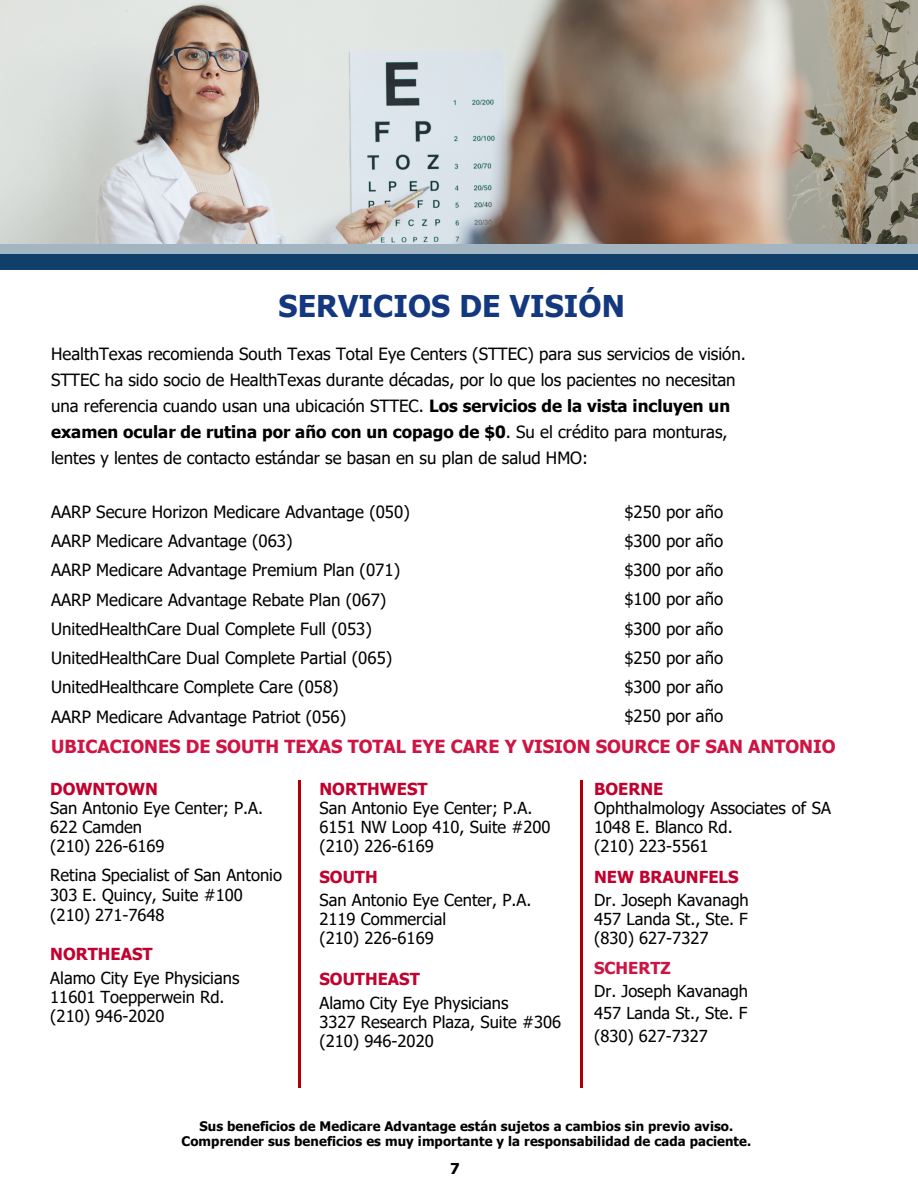
<style>
.page{position:relative;width:918px;height:1188px;background:#fff}
.page>*{position:absolute;margin:0;border:0;box-sizing:border-box;transform-origin:0 0}
.t1{font:700 30px "Tahoma";letter-spacing:.005em;color:#133880}
.t2{font:700 18px "Tahoma";color:#ce1443}
.t3{font:16.8px/25.8px "Tahoma";color:#000}
.t4{font:16.5px/19.2px "Tahoma";color:#000}
.t5{font:700 16.5px "Tahoma";color:#c1022f}
.t6{font:700 16.5px "Tahoma";color:#ce1443}
.t7{font:700 15px "Tahoma";color:#000}
.t8{font:700 13.2px/15.3px "Tahoma";letter-spacing:.01em;color:#000;text-align:center}
.s1{font-weight:700}
</style>
<div class="page">
<hr style="left:299px;top:780px;width:2px;height:307px;background:#ae0004">
<hr style="left:581px;top:780px;width:2px;height:307px;background:#ae0004">
<img style="left:0;top:0;width:918px;height:245px">
<div style="left:0;top:254px;width:918px;height:16px;background:#104069"></div>
<div style="left:0;top:245px;width:918px;height:9px;background:#a3b5c1"></div>
<p class="t1" style="left:279px;top:287px;width:348px">SERVICIOS DE VISIÓN</p>
<p class="t3" style="left:51px;top:341px;width:696px">HealthTexas recomienda South Texas Total Eye Centers (STTEC) para sus servicios de visión.<br>STTEC ha sido socio de HealthTexas durante décadas, por lo que los pacientes no necesitan una referencia cuando usan una ubicación STTEC. <span class="s1">Los servicios de la vista incluyen un examen ocular de rutina por año con un copago de $0</span>. Su el crédito para monturas, lentes y lentes de contacto estándar se basan en su plan de salud HMO:</p>
<p class="t3" style="left:51px;top:498px;width:360px">AARP Secure Horizon Medicare Advantage (050)</p>
<p class="t3" style="left:51px;top:528px;width:243px">AARP Medicare Advantage (063)</p>
<p class="t3" style="left:51px;top:557px;width:351px">AARP Medicare Advantage Premium Plan (071)</p>
<p class="t3" style="left:51px;top:586px;width:337px">AARP Medicare Advantage Rebate Plan (067)</p>
<p class="t3" style="left:51px;top:615px;width:322px">UnitedHealthCare Dual Complete Full (053)</p>
<p class="t3" style="left:51px;top:645px;width:343px">UnitedHealthCare Dual Complete Partial (065)</p>
<p class="t3" style="left:51px;top:674px;width:289px">UnitedHealthcare Complete Care (058)</p>
<p class="t3" style="left:51px;top:703px;width:297px">AARP Medicare Advantage Patriot (056)</p>
<p class="t3" style="left:624px;top:498px;width:100px">$250 por año</p>
<p class="t3" style="left:624px;top:527px;width:100px">$300 por año</p>
<p class="t3" style="left:624px;top:557px;width:100px">$300 por año</p>
<p class="t3" style="left:624px;top:586px;width:100px">$100 por año</p>
<p class="t3" style="left:624px;top:615px;width:100px">$300 por año</p>
<p class="t3" style="left:624px;top:644px;width:100px">$250 por año</p>
<p class="t3" style="left:624px;top:674px;width:100px">$300 por año</p>
<p class="t3" style="left:624px;top:703px;width:100px">$250 por año</p>
<p class="t2" style="left:51px;top:735px;width:786px">UBICACIONES DE SOUTH TEXAS TOTAL EYE CARE Y VISION SOURCE OF SAN ANTONIO</p>
<p class="t5" style="left:50px;top:779px;width:109px">DOWNTOWN</p>
<p class="t4" style="left:50px;top:798px;width:214px">San Antonio Eye Center; P.A.</p>
<p class="t4" style="left:50px;top:817px;width:93px">622 Camden</p>
<p class="t4" style="left:50px;top:836px;width:116px">(210) 226-6169</p>
<p class="t4" style="left:50px;top:864px;width:233px">Retina Specialist of San Antonio</p>
<p class="t4" style="left:50px;top:885px;width:194px">303 E. Quincy, Suite #100</p>
<p class="t4" style="left:50px;top:905px;width:116px">(210) 271-7648</p>
<p class="t5" style="left:50px;top:944px;width:104px">NORTHEAST</p>
<p class="t4" style="left:50px;top:968px;width:191px">Alamo City Eye Physicians</p>
<p class="t4" style="left:50px;top:987px;width:176px">11601 Toepperwein Rd.</p>
<p class="t4" style="left:50px;top:1006px;width:116px">(210) 946-2020</p>
<p class="t5" style="left:320px;top:778px;width:110px">NORTHWEST</p>
<p class="t4" style="left:320px;top:798px;width:233px">San Antonio Eye Center; P.A.<br>6151 NW Loop 410, Suite #200 (210) 226-6169</p>
<p class="t5" style="left:320px;top:866px;width:60px">SOUTH</p>
<p class="t4" style="left:320px;top:890px;width:213px">San Antonio Eye Center, P.A.</p>
<p class="t4" style="left:320px;top:909px;width:128px">2119 Commercial</p>
<p class="t4" style="left:320px;top:928px;width:116px">(210) 226-6169</p>
<p class="t5" style="left:320px;top:968px;width:102px">SOUTHEAST</p>
<p class="t4" style="left:320px;top:992px;width:191px">Alamo City Eye Physicians</p>
<p class="t4" style="left:320px;top:1012px;width:243px">3327 Research Plaza, Suite #306</p>
<p class="t4" style="left:320px;top:1031px;width:116px">(210) 946-2020</p>
<p class="t5" style="left:594px;top:778px;width:71px">BOERNE</p>
<p class="t4" style="left:594px;top:798px;width:238px">Ophthalmology Associates of SA<br>1048 E. Blanco Rd.</p>
<p class="t4" style="left:594px;top:836px;width:116px">(210) 223-5561</p>
<p class="t5" style="left:594px;top:866px;width:146px">NEW BRAUNFELS</p>
<p class="t4" style="left:594px;top:890px;width:156px">Dr. Joseph Kavanagh</p>
<p class="t4" style="left:594px;top:909px;width:155px">457 Landa St., Ste. F</p>
<p class="t4" style="left:594px;top:928px;width:116px">(830) 627-7327</p>
<p class="t6" style="left:594px;top:958px;width:78px">SCHERTZ</p>
<p class="t4" style="left:594px;top:981px;width:155px">Dr. Joseph Kavanagh</p>
<p class="t4" style="left:594px;top:1003px;width:155px">457 Landa St., Ste. F</p>
<p class="t4" style="left:594px;top:1026px;width:115px">(830) 627-7327</p>
<p class="t8" style="left:182px;top:1118px;width:571px">Sus beneficios de Medicare Advantage están sujetos a cambios sin previo aviso.<br>Comprender sus beneficios es muy importante y la responsabilidad de cada paciente.</p>
<p class="t7" style="left:450px;top:1159px;width:11px">7</p>
</div>
